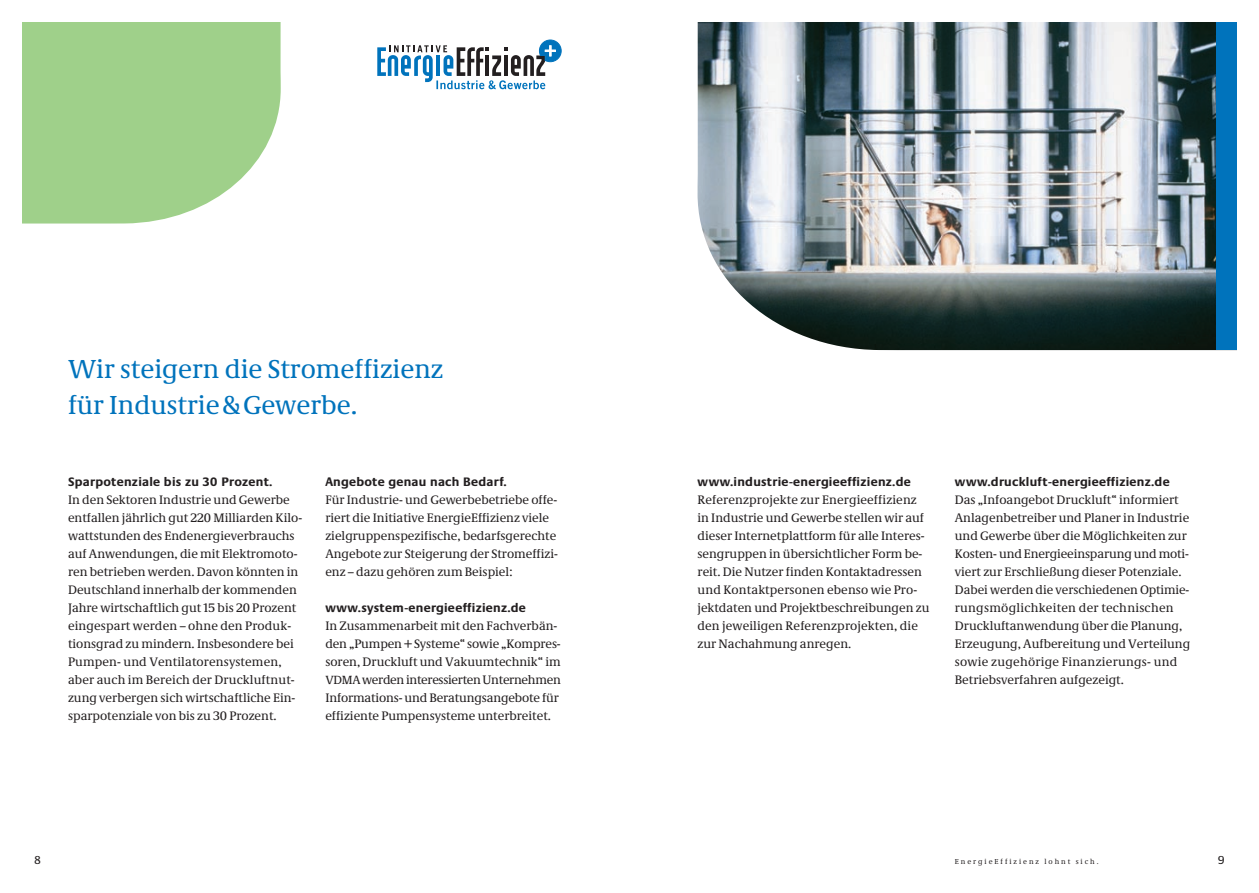
<style>
.page{position:relative;width:1259px;height:893px;background:#fff}
.page>*{position:absolute;margin:0;border:0;box-sizing:border-box;transform-origin:0 0}
.t1{font:27px/36px "Neue Demos";color:#0073bc}
.t2{font:12.75px/18px "Neue Demos";color:#231f20}
.t3{font:700 12.75px "Neue Praxis";letter-spacing:.02em;color:#231f20}
.t4{font:12px "Neue Praxis";color:#231f20}
.t5{font:7.5px "Neue Demos";letter-spacing:.26em;color:#231f20}
.s1{font-size:12.3px}
</style>
<div class="page">
<svg style="left:22px;top:22px;width:259px;height:202px;background:#a7d494"></svg>
<svg style="left:377px;top:39px;width:185px;height:51px"></svg>
<svg style="left:896px;top:22px;width:320px;height:328px;background:#879296"></svg>
<img style="left:697px;top:22px;width:199px;height:328px">
<div style="left:1216px;top:11px;width:21px;height:339px;background:#0073bc"></div>
<div style="left:629px;top:0;width:630px;height:21px;background:#fff"></div>
<h1 class="t1" style="left:68px;top:351px;width:377px">Wir steigern die Stromeffizienz für Industrie&amp;Gewerbe.</h1>
<p class="t3" style="left:68px;top:474px;width:206px">Sparpotenziale bis zu 30 Prozent.</p>
<p class="t2" style="left:68px;top:491px;width:235px">In den Sektoren Industrie und Gewerbe entfallen jährlich gut 220 Milliarden Kilo&shy;wattstunden des Endenergieverbrauchs auf Anwendungen, die mit Elektromoto&shy;ren betrieben werden. Davon könnten in Deutschland innerhalb der kommenden Jahre wirtschaftlich gut 15 bis 20 Prozent eingespart werden – ohne den Produk&shy;tionsgrad zu mindern. Insbesondere bei Pumpen- und Ventilatorensystemen, aber auch im Bereich der Druckluftnut&shy;zung verbergen sich wirtschaftliche Ein&shy;sparpotenziale von bis zu 30 Prozent.</p>
<p class="t3" style="left:325px;top:474px;width:183px">Angebote genau nach Bedarf.</p>
<p class="t2" style="left:325px;top:491px;width:234px">Für Industrie- und Gewerbebetriebe offe&shy;riert die Initiative EnergieEffizienz viele zielgruppenspezifische, bedarfsgerechte Angebote zur Steigerung der Stromeffizi&shy;enz – dazu gehören zum Beispiel:</p>
<p class="t3" style="left:325px;top:600px;width:202px">www.system-energieeffizienz.de</p>
<p class="t2" style="left:325px;top:617px;width:237px">In Zusammenarbeit mit den Fachverbän&shy;den „Pumpen + Systeme“ sowie „Kompres&shy;soren, Druckluft und Vakuumtechnik“ im <span class="s1">VDMA</span> werden interessierten Unternehmen Informations- und Beratungsangebote für effiziente Pumpensysteme unterbreitet.</p>
<p class="t3" style="left:697px;top:474px;width:215px">www.industrie-energieeffizienz.de</p>
<p class="t2" style="left:697px;top:491px;width:233px">Referenzprojekte zur Energieeffizienz in Industrie und Gewerbe stellen wir auf dieser Internetplattform für alle Interes&shy;sengruppen in übersichtlicher Form be&shy;reit. Die Nutzer finden Kontaktadressen und Kontaktpersonen ebenso wie Pro&shy;jektdaten und Projektbeschreibungen zu den jeweiligen Referenzprojekten, die zur Nachahmung anregen.</p>
<p class="t3" style="left:955px;top:474px;width:216px">www.druckluft-energieeffizienz.de</p>
<p class="t2" style="left:955px;top:491px;width:237px">Das „Infoangebot Druckluft“ informiert Anlagenbetreiber und Planer in Industrie und Gewerbe über die Möglichkeiten zur Kosten- und Energieeinsparung und moti&shy;viert zur Erschließung dieser Potenziale.<br>Dabei werden die verschiedenen Optimie&shy;rungsmöglichkeiten der technischen Druckluftanwendung über die Planung, Erzeugung, Aufbereitung und Verteilung sowie zugehörige Finanzierungs- und Betriebsverfahren aufgezeigt.</p>
<p class="t4" style="left:34px;top:853px;width:8px">8</p>
<p class="t5" style="left:955px;top:857px;width:145px">EnergieEffizienz lohnt sich.</p>
<p class="t4" style="left:1218px;top:853px;width:8px">9</p>
</div>
